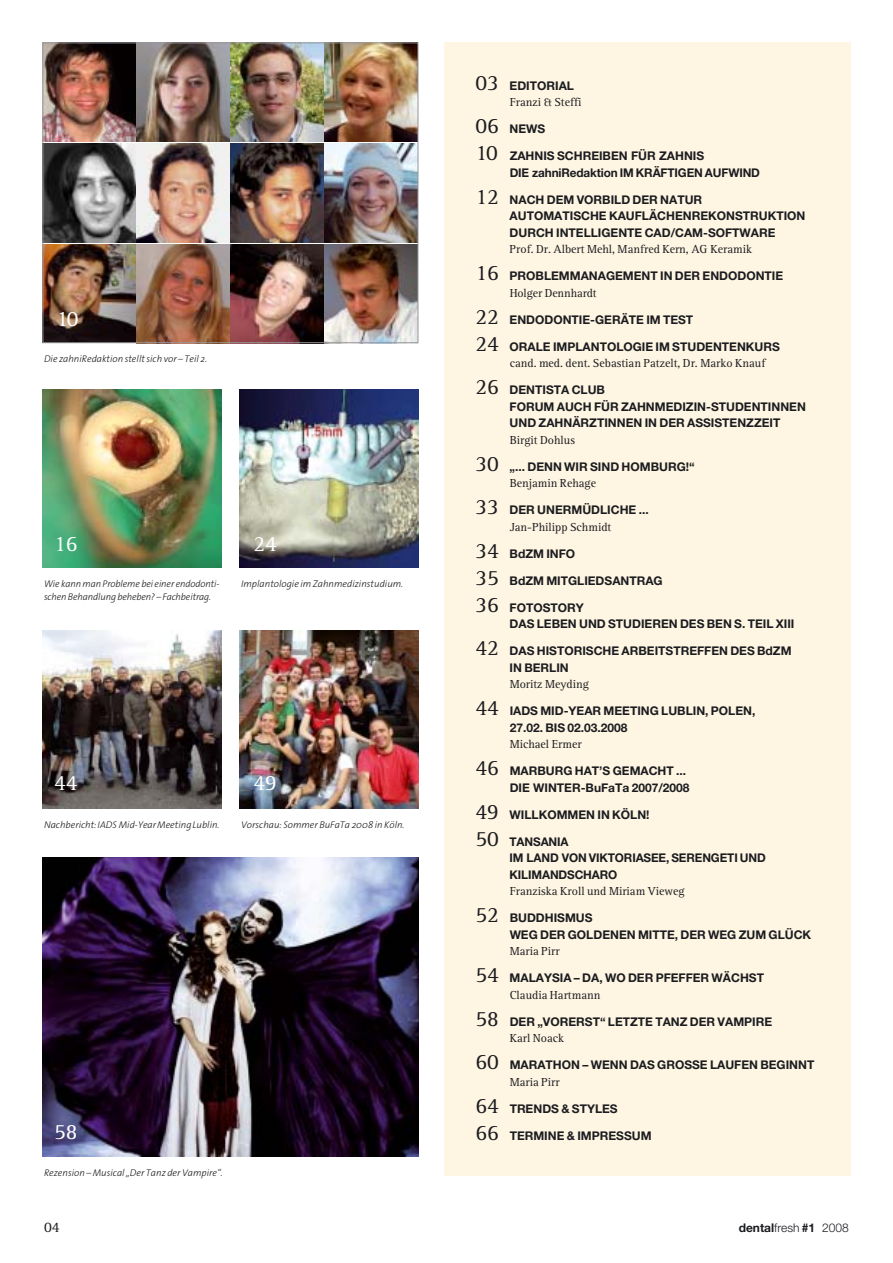
<style>
.page{position:relative;width:893px;height:1263px;background:#fff}
.page>*{position:absolute;margin:0;border:0;box-sizing:border-box;transform-origin:0 0}
.t1{font:22.5px "Rotis Serif";color:#fff}
.t2{font:15px "Rotis Serif";color:#1b1c20}
.t3{font:700 12px/16.5px "Helvetica Neue";color:#1b1c20}
.t4{font:12px "Rotis Serif";color:#1b1c20}
.t5{font:300 12px "Helvetica Neue";color:#1b1c20}
.t6{font:italic 300 9.75px/12.8px "The Sans";color:#1b1c20}
.s1{font-family:"Rotis Serif";font-weight:400;font-size:22.5px}
.s2{font-weight:700}
</style>
<div class="page">
<div style="left:444px;top:43px;width:406px;height:1133px;background:#fef5e2"></div>
<img style="left:43px;top:389px;width:178px;height:179px">
<img style="left:240px;top:389px;width:178px;height:179px">
<img style="left:43px;top:630px;width:178px;height:179px">
<img style="left:240px;top:630px;width:178px;height:179px">
<img style="left:43px;top:857px;width:375px;height:299px">
<img style="left:136px;top:45px;width:189px;height:96px">
<img style="left:45px;top:45px;width:91px;height:96px">
<img style="left:325px;top:45px;width:91px;height:96px">
<img style="left:231px;top:45px;width:93px;height:96px">
<img style="left:45px;top:143px;width:280px;height:99px">
<img style="left:325px;top:143px;width:91px;height:99px">
<img style="left:137px;top:143px;width:93px;height:99px">
<img style="left:231px;top:143px;width:93px;height:99px">
<img style="left:136px;top:244px;width:280px;height:97px">
<img style="left:45px;top:244px;width:91px;height:97px">
<img style="left:231px;top:244px;width:93px;height:97px">
<svg style="left:137px;top:244px;width:93px;height:97px;background:#976751"></svg>
<div style="left:43px;top:43px;width:375px;height:300px;border:1px solid #97979b"></div>
<h1 class="t1" style="left:57px;top:310px;width:24px">10</h1>
<p class="t6" style="left:44px;top:354px;width:165px">Die zahniRedaktion stellt sich vor – Teil 2.</p>
<h1 class="t1" style="left:54px;top:535px;width:25px">16</h1>
<h1 class="t1" style="left:254px;top:535px;width:25px">24</h1>
<p class="t6" style="left:44px;top:578px;width:177px">Wie kann man Probleme bei einer endodonti&shy;schen Behandlung beheben? – Fachbeitrag.</p>
<p class="t6" style="left:241px;top:579px;width:164px">Implantologie im Zahnmedizinstudium.</p>
<h1 class="t1" style="left:54px;top:775px;width:25px">44</h1>
<h1 class="t1" style="left:254px;top:774px;width:25px">49</h1>
<p class="t6" style="left:44px;top:819px;width:177px">Nachbericht: IADS Mid-Year Meeting Lublin.</p>
<p class="t6" style="left:241px;top:819px;width:165px">Vorschau: Sommer BuFaTa 2008 in Köln.</p>
<h1 class="t1" style="left:54px;top:1123px;width:25px">58</h1>
<p class="t6" style="left:44px;top:1167px;width:180px">Rezension – Musical „Der Tanz der Vampire“.</p>
<p class="t3" style="left:476px;top:78px;width:100px"><span class="s1">03</span> EDITORIAL</p>
<p class="t4" style="left:510px;top:98px;width:73px">Franzi &amp; Steffi</p>
<p class="t3" style="left:476px;top:122px;width:71px"><span class="s1">06</span> NEWS</p>
<p class="t3" style="left:510px;top:149px;width:252px;text-indent:-34px"><span class="s1">10</span> ZAHNIS SCHREIBEN FÜR ZAHNIS<br>DIE zahniRedaktion IM KRÄFTIGEN AUFWIND</p>
<p class="t3" style="left:510px;top:192px;width:297px;text-indent:-34px"><span class="s1">12</span> NACH DEM VORBILD DER NATUR<br>AUTOMATISCHE KAUFLÄCHENREKONSTRUKTION<br>DURCH INTELLIGENTE CAD/CAM-SOFTWARE</p>
<p class="t4" style="left:510px;top:245px;width:244px">Prof. Dr. Albert Mehl, Manfred Kern, AG Keramik</p>
<p class="t3" style="left:476px;top:269px;width:309px"><span class="s1">16</span> PROBLEMMANAGEMENT IN DER ENDODONTIE</p>
<p class="t4" style="left:510px;top:288px;width:89px">Holger Dennhardt</p>
<p class="t3" style="left:476px;top:312px;width:219px"><span class="s1">22</span> ENDODONTIE-GERÄTE IM TEST</p>
<p class="t3" style="left:476px;top:339px;width:306px"><span class="s1">24</span> ORALE IMPLANTOLOGIE IM STUDENTENKURS</p>
<p class="t4" style="left:510px;top:359px;width:257px">cand. med. dent. Sebastian Patzelt, Dr. Marko Knauf</p>
<p class="t3" style="left:510px;top:383px;width:298px;text-indent:-34px"><span class="s1">26</span> DENTISTA CLUB<br>FORUM AUCH FÜR ZAHNMEDIZIN-STUDENTINNEN<br>UND ZAHNÄRZTINNEN IN DER ASSISTENZZEIT</p>
<p class="t4" style="left:510px;top:435px;width:67px">Birgit Dohlus</p>
<p class="t3" style="left:476px;top:459px;width:221px"><span class="s1">30</span> „... DENN WIR SIND HOMBURG!“</p>
<p class="t4" style="left:510px;top:479px;width:88px">Benjamin Rehage</p>
<p class="t3" style="left:476px;top:503px;width:175px"><span class="s1">33</span> DER UNERMÜDLICHE ...</p>
<p class="t4" style="left:510px;top:522px;width:103px">Jan-Philipp Schmidt</p>
<p class="t3" style="left:476px;top:546px;width:101px"><span class="s1">34</span> BdZM INFO</p>
<p class="t3" style="left:476px;top:573px;width:189px"><span class="s1">35</span> BdZM MITGLIEDSANTRAG</p>
<p class="t3" style="left:510px;top:600px;width:286px;text-indent:-34px"><span class="s1">36</span> FOTOSTORY<br>DAS LEBEN UND STUDIEREN DES BEN S. TEIL XIII</p>
<p class="t3" style="left:510px;top:644px;width:283px;text-indent:-34px"><span class="s1">42</span> DAS HISTORISCHE ARBEITSTREFFEN DES BdZM<br>IN BERLIN</p>
<p class="t4" style="left:510px;top:680px;width:81px">Moritz Meyding</p>
<p class="t3" style="left:510px;top:704px;width:247px;text-indent:-34px"><span class="s1">44</span> IADS MID-YEAR MEETING LUBLIN, POLEN,<br>27.02. BIS 02.03.2008</p>
<p class="t4" style="left:510px;top:740px;width:73px">Michael Ermer</p>
<p class="t3" style="left:476px;top:764px;width:215px;text-align:right"><span class="s1">46</span> MARBURG HAT’S GEMACHT ...<br>DIE WINTER-BuFaTa 2007/2008</p>
<p class="t3" style="left:476px;top:807px;width:175px"><span class="s1">49</span> WILLKOMMEN IN KÖLN!</p>
<p class="t3" style="left:510px;top:834px;width:258px;text-indent:-34px"><span class="s1">50</span> TANSANIA<br>IM LAND VON VIKTORIASEE, SERENGETI UND<br>KILIMANDSCHARO</p>
<p class="t4" style="left:510px;top:887px;width:176px">Franziska Kroll und Miriam Vieweg</p>
<p class="t3" style="left:510px;top:911px;width:303px;text-indent:-34px"><span class="s1">52</span> BUDDHISMUS<br>WEG DER GOLDENEN MITTE, DER WEG ZUM GLÜCK</p>
<p class="t4" style="left:510px;top:947px;width:52px">Maria Pirr</p>
<p class="t3" style="left:476px;top:971px;width:290px"><span class="s1">54</span> MALAYSIA – DA, WO DER PFEFFER WÄCHST</p>
<p class="t4" style="left:510px;top:990px;width:92px">Claudia Hartmann</p>
<p class="t3" style="left:476px;top:1014px;width:298px"><span class="s1">58</span> DER „VORERST“ LETZTE TANZ DER VAMPIRE</p>
<p class="t4" style="left:510px;top:1034px;width:56px">Karl Noack</p>
<p class="t3" style="left:476px;top:1058px;width:340px"><span class="s1">60</span> MARATHON – WENN DAS GROSSE LAUFEN BEGINNT</p>
<p class="t4" style="left:510px;top:1077px;width:52px">Maria Pirr</p>
<p class="t3" style="left:476px;top:1101px;width:144px"><span class="s1">64</span> TRENDS &amp; STYLES</p>
<p class="t3" style="left:476px;top:1128px;width:177px"><span class="s1">66</span> TERMINE &amp; IMPRESSUM</p>
<p class="t2" style="left:44px;top:1222px;width:17px">04</p>
<p class="t5" style="left:739px;top:1224px;width:112px"><span class="s2">dental</span>fresh <span class="s2">#1</span> 2008</p>
</div>
